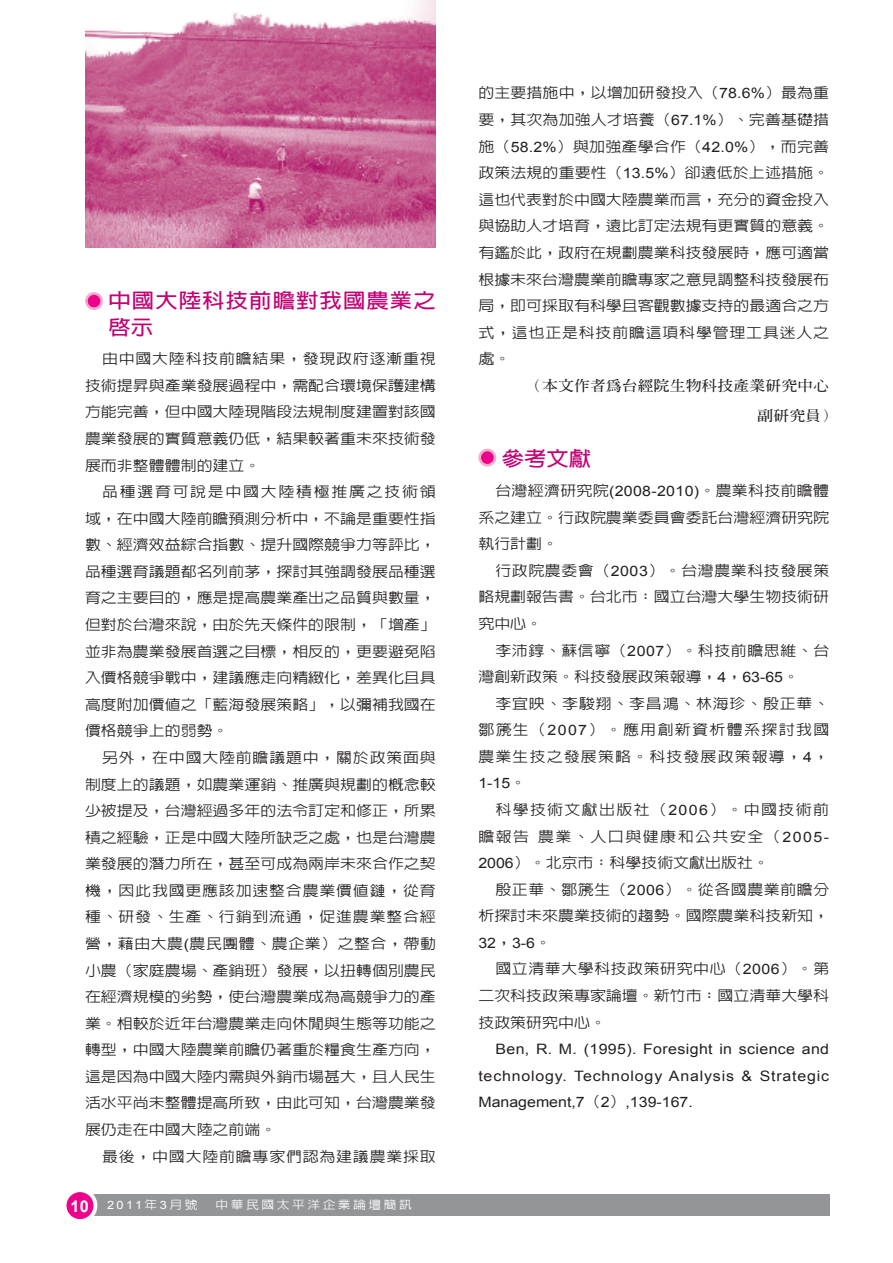
<style>
.page{position:relative;width:893px;height:1263px;background:#fff}
.page>*{position:absolute;margin:0;border:0;box-sizing:border-box;transform-origin:0 0}
.中標{font:700 20.1px/26.5px "AR Hei B5";letter-spacing:.05em;color:#c30175;scale:1.11 1}
.內文{font:500 14.4px/26.5px "AR Hei B5";color:#231f20;text-align:justify;scale:1.11 1}
.內文-2{font:14.4px/26.5px "Arial";letter-spacing:.05em;color:#231f20;text-align:justify;scale:1.11 1}
.最後作者{font:700 14.4px "AR Ming B5";color:#231f20;scale:1.11 1}
.內文-3{font:500 14.4px "AR Hei B5";letter-spacing:.05em;color:#231f20;scale:1.11 1}
.t1{font:500 11.55px "AR Hei B5";letter-spacing:.2em;color:#fff;scale:1.11 1}
.t2{font:11.55px "Arial";color:#fff;scale:1.11 1}
.s1{font-family:"Arial";font-weight:400}
.s2{font-weight:700;font-size:16.2px}
.s3{font-family:"AR Hei B5";font-weight:500}
</style>
<div class="page">
<img style="left:85px;top:0;width:351px;height:247px">
<div style="left:86px;top:293px;width:16px;height:16px;background:#ed028c;border-radius:50%"></div>
<div style="left:85px;top:292px;width:18px;height:18px;border:3px solid #f5adce;border-radius:50%"></div>
<div style="left:480px;top:450px;width:15px;height:15px;background:#ed028c;border-radius:50%"></div>
<div style="left:478px;top:449px;width:18px;height:18px;border:3px solid #f5adce;border-radius:50%"></div>
<div style="left:85px;top:1194px;width:744px;height:21px;background:#939598"></div>
<div style="left:65px;top:1190px;width:30px;height:31px;background:#ed028c;border-radius:50%"></div>
<div style="left:63px;top:1188px;width:34px;height:35px;border:4px solid #fff;border-radius:50%"></div>
<p class="中標" style="left:108px;top:287px;width:296px">中國大陸科技前瞻對我國農業之啟示</p>
<p class="內文" style="left:85px;top:345px;width:318px;text-indent:17px">由中國大陸科技前瞻結果，發現政府逐漸重視技術提昇與產業發展過程中，需配合環境保護建構方能完善，但中國大陸現階段法規制度建置對該國農業發展的實質意義仍低，結果較著重未來技術發展而非整體體制的建立。</p>
<p class="內文" style="left:85px;top:478px;width:318px;text-indent:17px">品種選育可說是中國大陸積極推廣之技術領域，在中國大陸前瞻預測分析中，不論是重要性指數、經濟效益綜合指數、提升國際競爭力等評比，品種選育議題都名列前茅，探討其強調發展品種選育之主要目的，應是提高農業產出之品質與數量，但對於台灣來說，由於先天條件的限制，「增產」並非為農業發展首選之目標，相反的，更要避免陷入價格競爭戰中，建議應走向精緻化，差異化且具高度附加價值之「藍海發展策略」，以彌補我國在價格競爭上的弱勢。</p>
<p class="內文" style="left:85px;top:744px;width:318px;text-indent:17px">另外，在中國大陸前瞻議題中，關於政策面與制度上的議題，如農業運銷、推廣與規劃的概念較少被提及，台灣經過多年的法令訂定和修正，所累積之經驗，正是中國大陸所缺乏之處，也是台灣農業發展的潛力所在，甚至可成為兩岸未來合作之契機，因此我國更應該加速整合農業價值鏈，從育種、研發、生產、行銷到流通，促進農業整合經營，藉由大農<span class="s1">(</span>農民團體、農企業）之整合，帶動小農（家庭農場、產銷班）發展，以扭轉個別農民在經濟規模的劣勢，使台灣農業成為高競爭力的產業。相較於近年台灣農業走向休閒與生態等功能之轉型，中國大陸農業前瞻仍著重於糧食生產方向，這是因為中國大陸內需與外銷市場甚大，且人民生活水平尚未整體提高所致，由此可知，台灣農業發展仍走在中國大陸之前端。</p>
<p class="內文-3" style="left:102px;top:1149px;width:302px">最後，中國大陸前瞻專家們認為建議農業採取</p>
<p class="t2" style="left:71px;top:1197px;width:116px"><span class="s2">10</span> 2011<span class="s3">年</span>3<span class="s3">月號</span></p>
<p class="t1" style="left:216px;top:1198px;width:178px">中華民國太平洋企業論壇簡訊</p>
<p class="內文" style="left:478px;top:80px;width:318px">的主要措施中，以增加研發投入（<span class="s1">78.6%</span>）最為重要，其次為加強人才培養（<span class="s1">67.1%</span>）、完善基礎措施（<span class="s1">58.2%</span>）與加強產學合作（<span class="s1">42.0%</span>），而完善政策法規的重要性（<span class="s1">13.5%</span>）卻遠低於上述措施。這也代表對於中國大陸農業而言，充分的資金投入與協助人才培育，遠比訂定法規有更實質的意義。有鑑於此，政府在規劃農業科技發展時，應可適當根據未來台灣農業前瞻專家之意見調整科技發展布局，即可採取有科學且客觀數據支持的最適合之方式，這也正是科技前瞻這項科學管理工具迷人之處。</p>
<p class="最後作者" style="left:526px;top:378px;width:274px">（本文作者為台經院生物科技產業研究中心</p>
<p class="最後作者" style="left:757px;top:408px;width:73px">副研究員）</p>
<p class="中標" style="left:502px;top:445px;width:82px">參考文獻</p>
<p class="內文" style="left:478px;top:477px;width:318px;text-indent:17px">台灣經濟研究院<span class="s1">(2008-2010)</span>。農業科技前瞻體系之建立。行政院農業委員會委託台灣經濟研究院執行計劃。</p>
<p class="內文" style="left:478px;top:557px;width:318px;text-indent:17px">行政院農委會（<span class="s1">2003</span>）。台灣農業科技發展策略規劃報告書。台北市：國立台灣大學生物技術研究中心。</p>
<p class="內文" style="left:478px;top:637px;width:318px;text-indent:17px">李沛錞、蘇信寧（<span class="s1">2007</span>）。科技前瞻思維、台灣創新政策。科技發展政策報導，<span class="s1">4</span>，<span class="s1">63-65</span>。</p>
<p class="內文" style="left:478px;top:690px;width:318px;text-indent:17px">李宜映、李駿翔、李昌鴻、林海珍、殷正華、鄒篪生（<span class="s1">2007</span>）。應用創新資析體系探討我國農業生技之發展策略。科技發展政策報導，<span class="s1">4</span>，<span class="s1">1-15</span>。</p>
<p class="內文" style="left:478px;top:796px;width:317px;text-indent:17px">科學技術文獻出版社（<span class="s1">2006</span>）。中國技術前瞻報告農業、人口與健康和公共安全（<span class="s1">2005- 2006</span>）。北京市：科學技術文獻出版社。</p>
<p class="內文" style="left:478px;top:876px;width:318px;text-indent:17px">殷正華、鄒篪生（<span class="s1">2006</span>）。從各國農業前瞻分析探討未來農業技術的趨勢。國際農業科技新知，<span class="s1">32</span>，<span class="s1">3-6</span>。</p>
<p class="內文" style="left:478px;top:956px;width:318px;text-indent:17px">國立清華大學科技政策研究中心（<span class="s1">2006</span>）。第二次科技政策專家論壇。新竹市：國立清華大學科技政策研究中心。</p>
<p class="內文-2" style="left:478px;top:1036px;width:318px;text-indent:17px">Ben, R. M. (1995). Foresight in science and technology. Technology Analysis &amp; Strategic Management,7<span class="s3">（</span>2<span class="s3">）</span>,139-167.</p>
</div>
